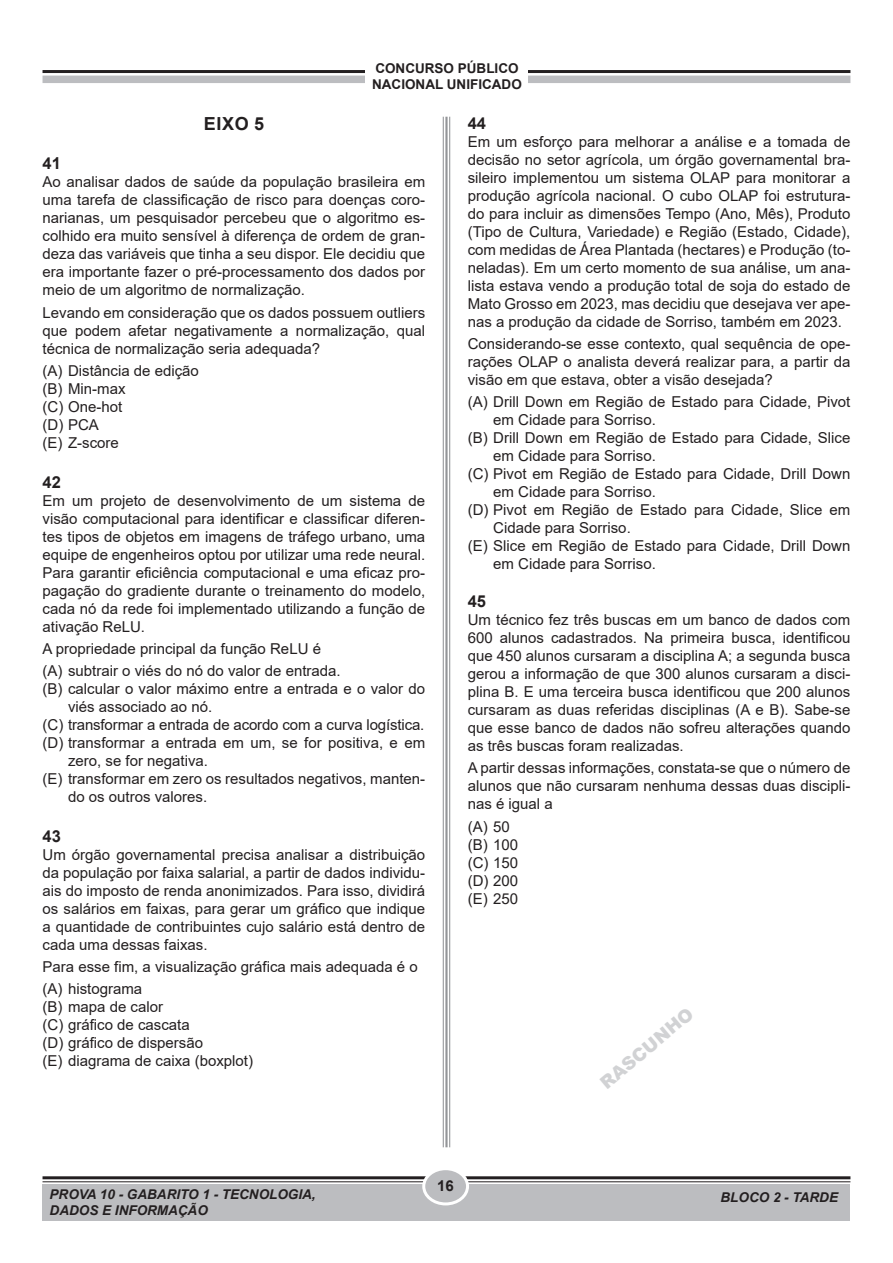
<style>
.page{position:relative;width:893px;height:1263px;background:#fff}
.page>*{position:absolute;margin:0;border:0;box-sizing:border-box;transform-origin:0 0}
.RASCUNHO_PEQUENO{font:900 18px "Arial";color:#d1d2d4}
.TÍTULO{font:700 18px "Arial";color:#231f20}
.NÚMERO{font:700 16.5px "Arial";color:#231f20}
.TEXTO{font:15px/18px "Arial";color:#231f20;text-align:justify}
.OPÇÕES{font:15px/18px "Arial";color:#231f20}
.PERGUNTA{font:15px/18px "Arial";color:#231f20;text-align:justify}
.OPÇÃO_A{font:15px/18px "Arial";color:#231f20}
.t1{font:700 15px "Arial";color:#231f20}
.t2{font:italic 700 13.5px/16.2px "Arial";color:#231f20}
.t3{font:700 13.5px/16.5px "Arial";color:#231f20}
</style>
<div class="page">
<hr style="left:43px;top:1176px;width:807px;height:3px;background:#231f20">
<hr style="left:43px;top:1181px;width:807px;height:1px;background:#231f20">
<div style="left:43px;top:1184px;width:807px;height:36px;background:#bcbdc0"></div>
<div style="left:424px;top:1169px;width:43px;height:35px;background:#bcbdc0;border-radius:50%"></div>
<div style="left:422px;top:1167px;width:47px;height:38px;border:3px solid #fff;border-radius:50%"></div>
<hr style="left:449px;top:117px;width:1px;height:1030px;background:#939598">
<hr style="left:445px;top:117px;width:3px;height:1030px;background:#939598">
<hr style="left:443px;top:117px;width:1px;height:1030px;background:#939598">
<hr style="left:43px;top:70px;width:807px;height:3px;background:#231f20">
<div style="left:43px;top:76px;width:807px;height:7px;background:#bcbdc0"></div>
<div style="left:365px;top:43px;width:162px;height:60px;background:#fff"></div>
<p class="t3" style="left:372px;top:60px;width:151px">CONCURSO PÚBLICO<br>NACIONAL UNIFICADO</p>
<p class="TÍTULO" style="left:204px;top:111px;width:62px">EIXO 5</p>
<p class="NÚMERO" style="left:43px;top:152px;width:20px">41</p>
<p class="TEXTO" style="left:43px;top:173px;width:384px">Ao analisar dados de saúde da população brasileira em uma tarefa de classificação de risco para doenças coro&shy;narianas, um pesquisador percebeu que o algoritmo es&shy;colhido era muito sensível à diferença de ordem de gran&shy;deza das variáveis que tinha a seu dispor. Ele decidiu que era importante fazer o pré-processamento dos dados por meio de um algoritmo de normalização.</p>
<p class="PERGUNTA" style="left:43px;top:303px;width:384px">Levando em consideração que os dados possuem outliers que podem afetar negativamente a normalização, qual técnica de normalização seria adequada?</p>
<p class="OPÇÃO_A" style="left:43px;top:362px;width:158px">(A) Distância de edição</p>
<p class="OPÇÕES" style="left:43px;top:380px;width:85px">(B) Min-max</p>
<p class="OPÇÕES" style="left:43px;top:398px;width:81px">(C) One-hot</p>
<p class="OPÇÕES" style="left:43px;top:416px;width:58px">(D) PCA</p>
<p class="OPÇÕES" style="left:43px;top:434px;width:78px">(E) Z-score</p>
<p class="NÚMERO" style="left:43px;top:470px;width:20px">42</p>
<p class="TEXTO" style="left:43px;top:491px;width:384px">Em um projeto de desenvolvimento de um sistema de visão computacional para identificar e classificar diferen&shy;tes tipos de objetos em imagens de tráfego urbano, uma equipe de engenheiros optou por utilizar uma rede neural.<br>Para garantir eficiência computacional e uma eficaz pro&shy;pagação do gradiente durante o treinamento do modelo, cada nó da rede foi implementado utilizando a função de ativação ReLU.</p>
<p class="PERGUNTA" style="left:43px;top:639px;width:280px">A propriedade principal da função ReLU é</p>
<p class="OPÇÃO_A" style="left:43px;top:662px;width:300px">(A) subtrair o viés do nó do valor de entrada.</p>
<p class="OPÇÕES" style="left:68px;top:680px;width:359px;text-indent:-26px">(B) calcular o valor máximo entre a entrada e o valor do viés associado ao nó.</p>
<p class="OPÇÕES" style="left:43px;top:716px;width:383px">(C) transformar a entrada de acordo com a curva logística.</p>
<p class="OPÇÕES" style="left:68px;top:734px;width:359px;text-indent:-26px">(D) transformar a entrada em um, se for positiva, e em zero, se for negativa.</p>
<p class="OPÇÕES" style="left:68px;top:770px;width:359px;text-indent:-26px">(E) transformar em zero os resultados negativos, manten&shy;do os outros valores.</p>
<p class="NÚMERO" style="left:43px;top:824px;width:20px">43</p>
<p class="TEXTO" style="left:43px;top:845px;width:384px">Um órgão governamental precisa analisar a distribuição da população por faixa salarial, a partir de dados individu&shy;ais do imposto de renda anonimizados. Para isso, dividirá os salários em faixas, para gerar um gráfico que indique a quantidade de contribuintes cujo salário está dentro de cada uma dessas faixas.</p>
<p class="PERGUNTA" style="left:43px;top:957px;width:377px">Para esse fim, a visualização gráfica mais adequada é o</p>
<p class="OPÇÃO_A" style="left:43px;top:980px;width:101px">(A) histograma</p>
<p class="OPÇÕES" style="left:43px;top:998px;width:122px">(B) mapa de calor</p>
<p class="OPÇÕES" style="left:43px;top:1016px;width:149px">(C) gráfico de cascata</p>
<p class="OPÇÕES" style="left:43px;top:1034px;width:162px">(D) gráfico de dispersão</p>
<p class="OPÇÕES" style="left:43px;top:1052px;width:212px">(E) diagrama de caixa (boxplot)</p>
<p class="NÚMERO" style="left:468px;top:111px;width:20px">44</p>
<p class="TEXTO" style="left:468px;top:132px;width:384px">Em um esforço para melhorar a análise e a tomada de decisão no setor agrícola, um órgão governamental bra&shy;sileiro implementou um sistema OLAP para monitorar a produção agrícola nacional. O cubo OLAP foi estrutura&shy;do para incluir as dimensões Tempo (Ano, Mês), Produto (Tipo de Cultura, Variedade) e Região (Estado, Cidade), com medidas de Área Plantada (hectares) e Produção (to&shy;neladas). Em um certo momento de sua análise, um ana&shy;lista estava vendo a produção total de soja do estado de Mato Grosso em 2023, mas decidiu que desejava ver ape&shy;nas a produção da cidade de Sorriso, também em 2023.</p>
<p class="PERGUNTA" style="left:468px;top:335px;width:384px">Considerando-se esse contexto, qual sequência de ope&shy;rações OLAP o analista deverá realizar para, a partir da visão em que estava, obter a visão desejada?</p>
<p class="OPÇÃO_A" style="left:493px;top:393px;width:359px;text-indent:-26px">(A) Drill Down em Região de Estado para Cidade, Pivot em Cidade para Sorriso.</p>
<p class="OPÇÕES" style="left:493px;top:429px;width:359px;text-indent:-26px">(B) Drill Down em Região de Estado para Cidade, Slice em Cidade para Sorriso.</p>
<p class="OPÇÕES" style="left:493px;top:465px;width:359px;text-indent:-26px">(C) Pivot em Região de Estado para Cidade, Drill Down em Cidade para Sorriso.</p>
<p class="OPÇÕES" style="left:493px;top:501px;width:359px;text-indent:-26px">(D) Pivot em Região de Estado para Cidade, Slice em<br>Cidade para Sorriso.</p>
<p class="OPÇÕES" style="left:493px;top:537px;width:359px;text-indent:-26px">(E) Slice em Região de Estado para Cidade, Drill Down em Cidade para Sorriso.</p>
<p class="NÚMERO" style="left:468px;top:590px;width:20px">45</p>
<p class="TEXTO" style="left:468px;top:611px;width:384px">Um técnico fez três buscas em um banco de dados com 600 alunos cadastrados. Na primeira busca, identificou que 450 alunos cursaram a disciplina A; a segunda busca gerou a informação de que 300 alunos cursaram a disci&shy;plina B. E uma terceira busca identificou que 200 alunos cursaram as duas referidas disciplinas (A e B). Sabe-se que esse banco de dados não sofreu alterações quando as três buscas foram realizadas.</p>
<p class="PERGUNTA" style="left:468px;top:759px;width:384px">A partir dessas informações, constata-se que o número de alunos que não cursaram nenhuma dessas duas discipli&shy;nas é igual a</p>
<p class="OPÇÃO_A" style="left:468px;top:817px;width:44px">(A) 50</p>
<p class="OPÇÕES" style="left:468px;top:835px;width:52px">(B) 100</p>
<p class="OPÇÕES" style="left:468px;top:853px;width:52px">(C) 150</p>
<p class="OPÇÕES" style="left:468px;top:871px;width:52px">(D) 200</p>
<p class="OPÇÕES" style="left:468px;top:889px;width:52px">(E) 250</p>
<p class="RASCUNHO_PEQUENO" style="left:594px;top:1075px;width:116px;rotate:-40deg">RASCUNHO</p>
<p class="t1" style="left:437px;top:1175px;width:18px">16</p>
<p class="t2" style="left:50px;top:1187px;width:268px">PROVA 10 - GABARITO 1 - TECNOLOGIA,<br>DADOS E INFORMAÇÃO</p>
<p class="t2" style="left:720px;top:1190px;width:119px">BLOCO 2 - TARDE</p>
</div>
